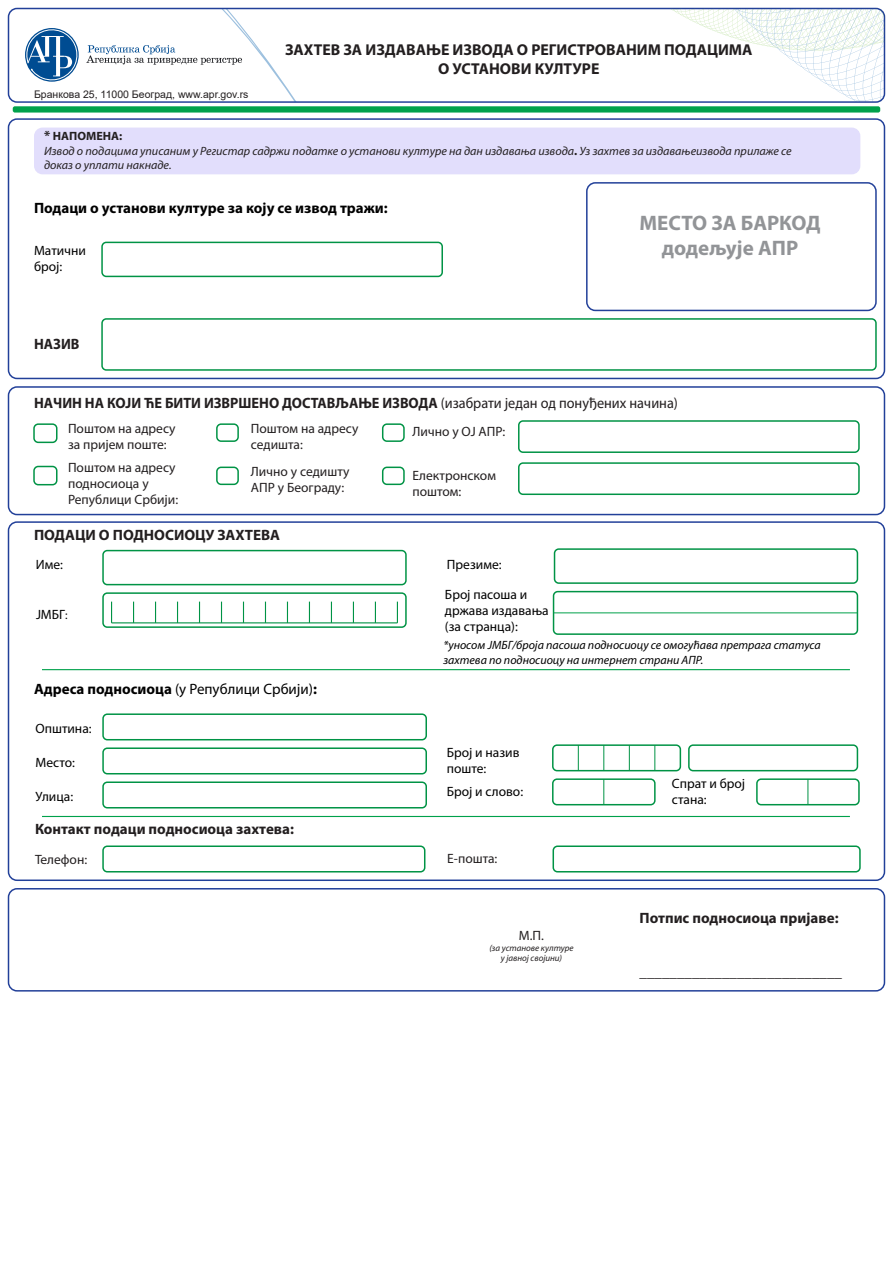
<style>
.page{position:relative;width:893px;height:1263px;background:#fff}
.page>*{position:absolute;margin:0;border:0;box-sizing:border-box;transform-origin:0 0}
.t1{font:700 21px/25.2px "Myriad Pro";letter-spacing:-.005em;color:#929497;text-align:center}
.t2{font:700 15.75px/18.9px "Myriad Pro";color:#231f20;text-align:center}
.t3{font:700 15px "Myriad Pro";color:#231f20}
.t4{font:700 15px "Myriad Pro";color:#231f20;scale:.95 1}
.t5{font:700 15px "Myriad Pro";color:#000}
.t6{font:15px "Myriad Pro";color:#000}
.t7{font:13.5px/16.2px "Myriad Pro";color:#231f20}
.t8{font:13.5px/16.2px "Myriad Pro";color:#000}
.t9{font:italic 12px/14.4px "Myriad Pro";color:#231f20}
.t10{font:italic 12px/14.4px "Myriad Pro";color:#000}
.t11{font:10.5px "Arial";color:#231f20}
.t12{font:italic 9px/10.8px "Myriad Pro";color:#231f20;text-align:center}
.s1{font-weight:700;font-style:normal;font-size:13.5px}
.s2{font-weight:700;font-style:normal}
.s3{font-weight:400}
.s4{font-size:12px}
.s5{font-weight:700}
</style>
<div class="page">
<div style="left:8px;top:8px;width:877px;height:95px;border:2px solid #224099;border-radius:9px"></div>
<div style="left:13px;top:106px;width:867px;height:7px;background:#00a14b;border-radius:2px"></div>
<div style="left:8px;top:118px;width:877px;height:261px;border:2px solid #224099;border-radius:9px"></div>
<div style="left:101px;top:318px;width:776px;height:53px;border:2px solid #009345;border-radius:4px"></div>
<svg style="left:670px;top:9px;width:214px;height:93px"></svg>
<div style="left:586px;top:182px;width:291px;height:129px;border:2px solid #224099;border-radius:9px"></div>
<div style="left:101px;top:242px;width:342px;height:35px;border:2px solid #009345;border-radius:4px"></div>
<div style="left:8px;top:386px;width:877px;height:129px;border:2px solid #224099;border-radius:9px"></div>
<div style="left:8px;top:521px;width:877px;height:360px;border:2px solid #224099;border-radius:9px"></div>
<div style="left:102px;top:845px;width:323px;height:27px;border:2px solid #009345;border-radius:4px"></div>
<div style="left:552px;top:845px;width:309px;height:27px;border:2px solid #009345;border-radius:4px"></div>
<div style="left:102px;top:550px;width:305px;height:35px;border:2px solid #009345;border-radius:4px"></div>
<div style="left:554px;top:548px;width:304px;height:36px;border:2px solid #009345;border-radius:4px"></div>
<div style="left:553px;top:591px;width:305px;height:44px;border:2px solid #009345;border-radius:4px"></div>
<hr style="left:554px;top:612px;width:303px;height:1px;background:#00a14b">
<div style="left:102px;top:592px;width:305px;height:36px;border:2px solid #009345;border-radius:4px"></div>
<svg style="left:397px;top:602px;width:1px;height:21px"></svg>
<hr style="left:112px;top:622px;width:285px;height:1px;background:#009345">
<svg style="left:111px;top:602px;width:1px;height:21px"></svg>
<svg style="left:133px;top:602px;width:1px;height:20px"></svg>
<svg style="left:155px;top:602px;width:1px;height:20px"></svg>
<svg style="left:353px;top:602px;width:1px;height:20px"></svg>
<svg style="left:177px;top:602px;width:1px;height:20px"></svg>
<svg style="left:199px;top:602px;width:1px;height:20px"></svg>
<svg style="left:221px;top:602px;width:1px;height:20px"></svg>
<svg style="left:243px;top:602px;width:1px;height:20px"></svg>
<svg style="left:265px;top:602px;width:1px;height:20px"></svg>
<svg style="left:287px;top:602px;width:1px;height:20px"></svg>
<svg style="left:375px;top:602px;width:1px;height:20px"></svg>
<svg style="left:309px;top:602px;width:1px;height:20px"></svg>
<svg style="left:331px;top:602px;width:1px;height:20px"></svg>
<div style="left:102px;top:747px;width:325px;height:27px;border:2px solid #009345;border-radius:4px"></div>
<div style="left:102px;top:713px;width:325px;height:27px;border:2px solid #009345;border-radius:4px"></div>
<div style="left:102px;top:781px;width:325px;height:27px;border:2px solid #009345;border-radius:4px"></div>
<div style="left:756px;top:778px;width:104px;height:27px;border:2px solid #009345;border-radius:4px"></div>
<svg style="left:807px;top:779px;width:1px;height:26px"></svg>
<div style="left:552px;top:778px;width:104px;height:27px;border:2px solid #009345;border-radius:4px"></div>
<svg style="left:603px;top:779px;width:1px;height:26px"></svg>
<hr style="left:42px;top:669px;width:808px;height:1px;background:#00a14b">
<hr style="left:42px;top:816px;width:808px;height:1px;background:#00a14b">
<div style="left:688px;top:744px;width:170px;height:27px;border:2px solid #009345;border-radius:4px"></div>
<div style="left:552px;top:744px;width:129px;height:27px;border:2px solid #009345;border-radius:4px"></div>
<svg style="left:629px;top:745px;width:1px;height:26px"></svg>
<svg style="left:654px;top:745px;width:1px;height:26px"></svg>
<svg style="left:603px;top:745px;width:1px;height:26px"></svg>
<svg style="left:578px;top:745px;width:1px;height:26px"></svg>
<svg style="left:26px;top:9px;width:271px;height:93px"></svg>
<div style="left:518px;top:420px;width:342px;height:33px;border:2px solid #009345;border-radius:4px"></div>
<div style="left:518px;top:462px;width:342px;height:33px;border:2px solid #009345;border-radius:4px"></div>
<div style="left:33px;top:423px;width:25px;height:20px;border:2px solid #009345;border-radius:4px"></div>
<div style="left:33px;top:466px;width:25px;height:19px;border:2px solid #009345;border-radius:4px"></div>
<div style="left:216px;top:423px;width:23px;height:19px;border:2px solid #009345;border-radius:4px"></div>
<div style="left:216px;top:467px;width:23px;height:18px;border:2px solid #009345;border-radius:4px"></div>
<div style="left:382px;top:423px;width:23px;height:19px;border:2px solid #009345;border-radius:4px"></div>
<div style="left:382px;top:467px;width:23px;height:18px;border:2px solid #009345;border-radius:4px"></div>
<div style="left:8px;top:888px;width:877px;height:103px;border:2px solid #224099;border-radius:9px"></div>
<div style="left:34px;top:128px;width:826px;height:46px;background:#e2defc;border-radius:9px"></div>
<p class="t11" style="left:34px;top:87px;width:216px">Бранкова 25, 11000 Београд, www.apr.gov.rs</p>
<p class="t2" style="left:285px;top:40px;width:469px">ЗАХТЕВ ЗА ИЗДАВАЊЕ ИЗВОДА О РЕГИСТРОВАНИМ ПОДАЦИМА<br>О УСТАНОВИ КУЛТУРЕ</p>
<p class="t9" style="left:44px;top:129px;width:749px"><span class="s1">*</span> <span class="s2">НАПОМЕНА:<br></span>Извод о подацима уписаним у Регистар садржи податке о установи културе на дан издавања извода<span class="s2">.</span> Уз захтев за издавањеизвода прилаже се доказ о уплати накнаде.</p>
<p class="t5" style="left:34px;top:198px;width:355px">Подаци о установи културе за коју се извод тражи:</p>
<p class="t8" style="left:34px;top:242px;width:53px">Матични број:</p>
<p class="t4" style="left:34px;top:334px;width:49px">НАЗИВ</p>
<h1 class="t1" style="left:639px;top:209px;width:183px">МЕСТО ЗА БАРКОД додељује АПР</h1>
<p class="t4" style="left:34px;top:393px;width:679px">НАЧИН НА КОЈИ ЋЕ БИТИ ИЗВРШЕНО ДОСТАВЉАЊЕ ИЗВОДА <span class="s3">(изабрати један од понуђених начина)</span></p>
<p class="t7" style="left:68px;top:420px;width:109px">Поштом на адресу за пријем поште:</p>
<p class="t7" style="left:251px;top:420px;width:109px">Поштом на адресу седишта:</p>
<p class="t7" style="left:68px;top:459px;width:112px">Поштом на адресу подносиоца у<br>Републици Србији:</p>
<p class="t7" style="left:251px;top:463px;width:100px">Лично у седишту<br>АПР у Београду:</p>
<p class="t3" style="left:34px;top:525px;width:248px">ПОДАЦИ О ПОДНОСИОЦУ ЗАХТЕВА</p>
<p class="t7" style="left:412px;top:424px;width:94px">Лично у ОЈ АПР:</p>
<p class="t7" style="left:412px;top:467px;width:85px">Електронском поштом:</p>
<p class="t8" style="left:36px;top:556px;width:29px">Име:</p>
<p class="t8" style="left:447px;top:556px;width:56px">Презиме:</p>
<p class="t8" style="left:445px;top:586px;width:105px">Број пасоша и држава издавања (за странца):</p>
<p class="t8" style="left:36px;top:606px;width:33px">ЈМБГ<span class="s4">:</span></p>
<p class="t6" style="left:34px;top:680px;width:284px"><span class="s5">Адреса подносиоца</span> (у Републици Србији)<span class="s5">:</span></p>
<p class="t10" style="left:443px;top:638px;width:379px">*уносом ЈМБГ/броја пасоша подносиоцу се омогућава претрага статуса захтева по подносиоцу на интернет страни АПР.</p>
<p class="t8" style="left:36px;top:720px;width:58px">Општина:</p>
<p class="t8" style="left:36px;top:754px;width:41px">Место:</p>
<p class="t8" style="left:36px;top:788px;width:39px">Улица:</p>
<p class="t8" style="left:447px;top:783px;width:78px">Број и слово:</p>
<p class="t8" style="left:672px;top:775px;width:75px">Спрат и број стана:</p>
<p class="t8" style="left:447px;top:744px;width:74px">Број и назив поште:</p>
<p class="t3" style="left:35px;top:819px;width:261px">Контакт подаци подносиоца захтева:</p>
<p class="t7" style="left:35px;top:851px;width:54px">Телефон:</p>
<p class="t7" style="left:447px;top:850px;width:52px">Е-пошта:</p>
<p class="t7" style="left:519px;top:927px;width:27px">М.П.</p>
<p class="t12" style="left:489px;top:942px;width:86px">(за установе културе у јавној својини)</p>
<p class="t3" style="left:640px;top:909px;width:201px">Потпис подносиоца пријаве:</p>
<p class="t3" style="left:640px;top:963px;width:204px">___________________________</p>
</div>
